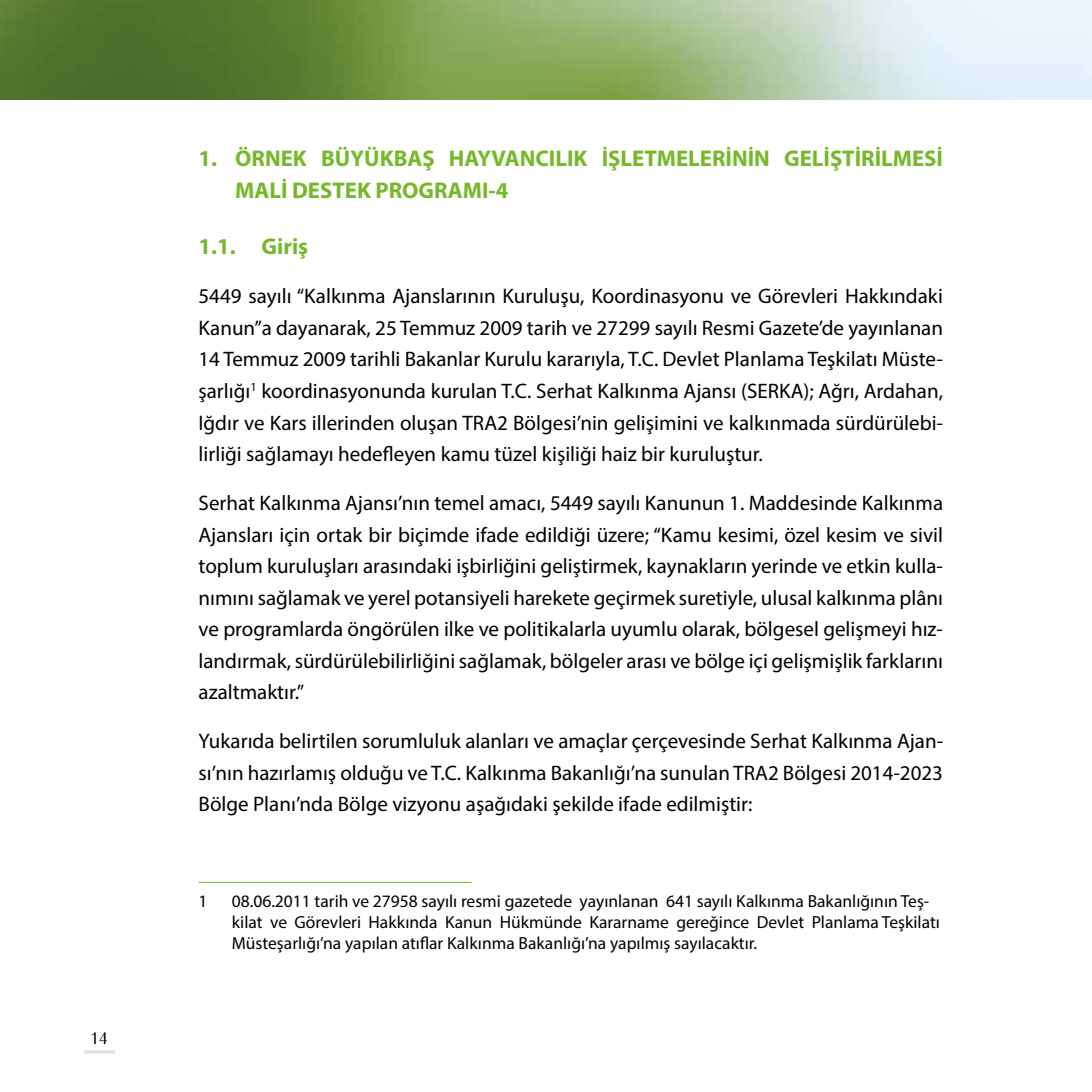
<style>
.page{position:relative;width:1092px;height:1092px;background:#fff}
.page>*{position:absolute;margin:0;border:0;box-sizing:border-box;transform-origin:0 0}
.t1{font:700 22.75px/31.5px "Myriad Pro";color:#76b82a}
.t2{font:21px/31.5px "Myriad Pro";color:#000;text-align:justify}
.t3{font:17.5px/21px "Myriad Pro";color:#000}
.t4{font:17.5px "Britannic Light Tr";color:#000}
</style>
<div class="page">
<img style="left:0;top:0;width:1091px;height:99px">
<svg style="left:84px;top:1050px;width:31px;height:3px"></svg>
<hr style="left:198px;top:882px;width:273px;height:1px;background:#76b82a">
<p class="t4" style="left:90px;top:1028px;width:19px">14</p>
<p class="t1" style="left:235px;top:142px;width:709px;text-indent:-37px">1. ÖRNEK BÜYÜKBAŞ HAYVANCILIK İŞLETMELERİNİN GELİŞTİRİLMESİ<br>MALİ DESTEK PROGRAMI-4</p>
<p class="t1" style="left:198px;top:230px;width:111px">1.1. Giriş</p>
<p class="t2" style="left:198px;top:280px;width:746px">5449 sayılı “Kalkınma Ajanslarının Kuruluşu, Koordinasyonu ve Görevleri Hakkındaki Kanun”a dayanarak, 25 Temmuz 2009 tarih ve 27299 sayılı Resmi Gazete’de yayınlanan 14 Temmuz 2009 tarihli Bakanlar Kurulu kararıyla, T.C. Devlet Planlama Teşkilatı Müste&shy;şarlığı<sup>1</sup> koordinasyonunda kurulan T.C. Serhat Kalkınma Ajansı (SERKA); Ağrı, Ardahan, Iğdır ve Kars illerinden oluşan TRA2 Bölgesi’nin gelişimini ve kalkınmada sürdürülebi&shy;lirliği sağlamayı hedefleyen kamu tüzel kişiliği haiz bir kuruluştur.</p>
<p class="t2" style="left:198px;top:487px;width:746px">Serhat Kalkınma Ajansı’nın temel amacı, 5449 sayılı Kanunun 1. Maddesinde Kalkınma Ajansları için ortak bir biçimde ifade edildiği üzere; “Kamu kesimi, özel kesim ve sivil toplum kuruluşları arasındaki işbirliğini geliştirmek, kaynakların yerinde ve etkin kulla&shy;nımını sağlamak ve yerel potansiyeli harekete geçirmek suretiyle, ulusal kalkınma plânı ve programlarda öngörülen ilke ve politikalarla uyumlu olarak, bölgesel gelişmeyi hız&shy;landırmak, sürdürülebilirliğini sağlamak, bölgeler arası ve bölge içi gelişmişlik farklarını azaltmaktır.”</p>
<p class="t2" style="left:198px;top:725px;width:746px">Yukarıda belirtilen sorumluluk alanları ve amaçlar çerçevesinde Serhat Kalkınma Ajan&shy;sı’nın hazırlamış olduğu ve T.C. Kalkınma Bakanlığı’na sunulan TRA2 Bölgesi 2014-2023<br>Bölge Planı’nda Bölge vizyonu aşağıdaki şekilde ifade edilmiştir:</p>
<p class="t3" style="left:198px;top:890px;width:10px">1</p>
<p class="t3" style="left:232px;top:890px;width:709px">08.06.2011 tarih ve 27958 sayılı resmi gazetede yayınlanan 641 sayılı Kalkınma Bakanlığının Teş&shy;kilat ve Görevleri Hakkında Kanun Hükmünde Kararname gereğince Devlet Planlama Teşkilatı<br>Müsteşarlığı’na yapılan atıflar Kalkınma Bakanlığı’na yapılmış sayılacaktır.</p>
</div>
